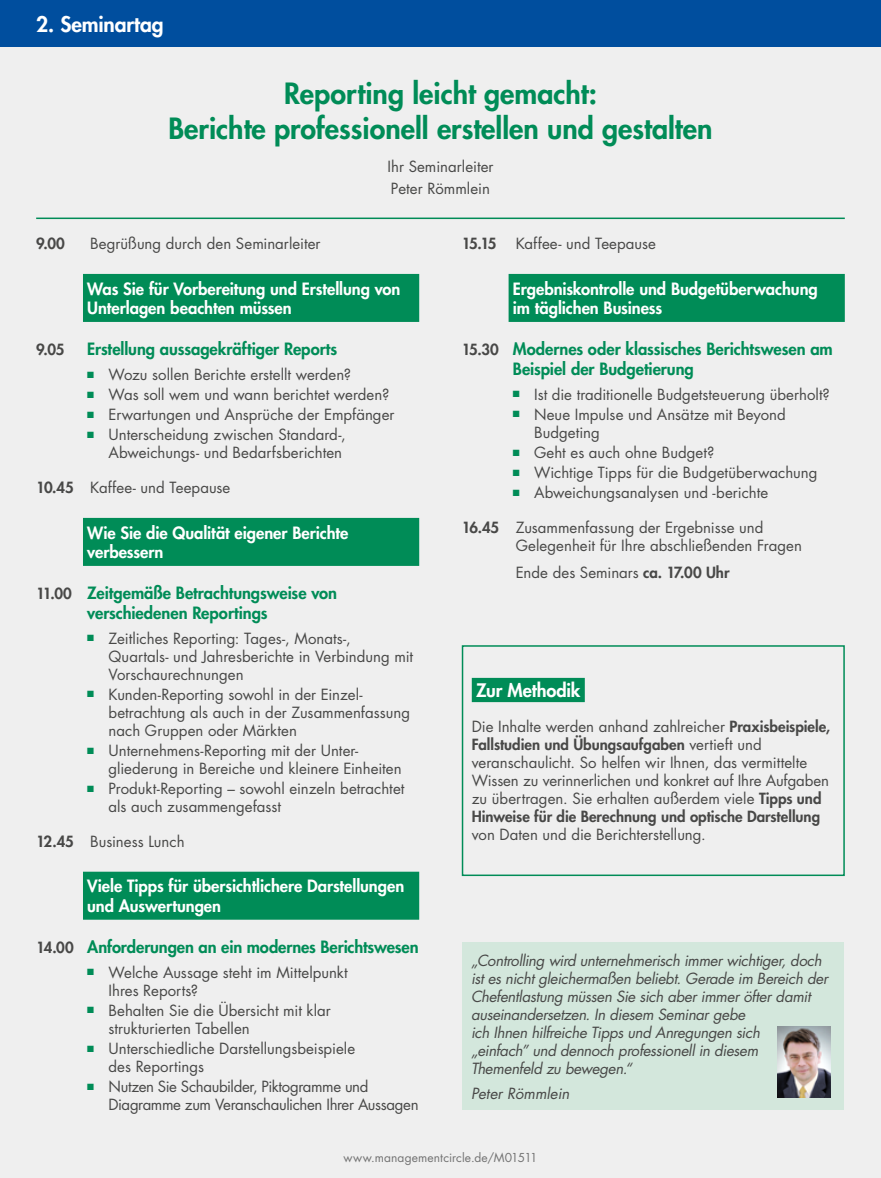
<style>
.page{position:relative;width:881px;height:1178px;background:#fff}
.page>*{position:absolute;margin:0;border:0;box-sizing:border-box;transform-origin:0 0}
.t1{font:800 28.5px/34.2px "Futura Std";color:#008c57;text-align:center}
.t2{font:800 21px "Futura Std";letter-spacing:-.005em;color:#fff}
.t3{font:800 18.15px "Futura Std";letter-spacing:-.01em;color:#fff}
.t4{font:800 16.5px/19.8px "Futura Std";letter-spacing:-.005em;color:#fff}
.t5{font:800 16.5px/19.8px "Futura Std";letter-spacing:-.005em;color:#008c57}
.t6{font:15px/18px "Futura Std";color:#484847}
.t7{font:italic 15px/18px "Futura Std";letter-spacing:-.02em;color:#484847}
.t8{font:15px/18px "Futura Std";letter-spacing:-.025em;color:#484847}
.t9{font:800 15px "Futura Std";letter-spacing:-.05em;color:#484847}
.t10{font:italic 15px "Futura Std";color:#484847}
.t11{font:12px "Futura Std";letter-spacing:.01em;color:#737373}
.s1{color:#008c57}
.s2{font-weight:800}
.s3{font-size:15px;color:#484847}
</style>
<div class="page">
<div style="left:0;top:0;width:880px;height:1178px;background:#efefef"></div>
<div style="left:0;top:0;width:880px;height:47px;background:#004e9e"></div>
<hr style="left:36px;top:218px;width:808px;height:1px;background:#008c57">
<div style="left:508px;top:274px;width:336px;height:48px;background:#008c57"></div>
<div style="left:83px;top:274px;width:336px;height:48px;background:#008c57"></div>
<div style="left:83px;top:518px;width:336px;height:48px;background:#008c57"></div>
<div style="left:83px;top:872px;width:336px;height:48px;background:#008c57"></div>
<div style="left:471px;top:678px;width:113px;height:24px;background:#008c57"></div>
<div style="left:461px;top:645px;width:383px;height:231px;border:2px solid #008c57"></div>
<div style="left:462px;top:943px;width:381px;height:167px;background:#d3e7dc"></div>
<img style="left:777px;top:1026px;width:53px;height:71px">
<h2 class="t2" style="left:36px;top:11px;width:129px">2. Seminartag</h2>
<h1 class="t1" style="left:168px;top:77px;width:545px">Reporting leicht gemacht:<br>Berichte professionell erstellen und gestalten</h1>
<p class="t6" style="left:387px;top:155px;width:107px;line-height:22.2px">Ihr Seminarleiter<br>Peter Römmlein</p>
<p class="t9" style="left:36px;top:234px;width:30px">9.00</p>
<p class="t6" style="left:90px;top:235px;width:232px">Begrüßung durch den Seminarleiter</p>
<p class="t4" style="left:87px;top:278px;width:314px">Was Sie für Vorbereitung und Erstellung von<br>Unterlagen beachten müssen</p>
<p class="t9" style="left:36px;top:340px;width:30px">9.05</p>
<p class="t5" style="left:87px;top:339px;width:251px">Erstellung aussagekräftiger Reports</p>
<p class="t6" style="left:87px;top:365px;width:265px"><span class="s1">■</span> Wozu sollen Berichte erstellt werden?</p>
<p class="t6" style="left:87px;top:385px;width:303px"><span class="s1">■</span> Was soll wem und wann berichtet werden?</p>
<p class="t6" style="left:87px;top:406px;width:309px"><span class="s1">■</span> Erwartungen und Ansprüche der Empfänger</p>
<p class="t6" style="left:87px;top:426px;width:260px;text-align:right"><span class="s1">■</span> Unterscheidung zwischen Standard-,<br>Abweichungs- und Bedarfsberichten</p>
<p class="t6" style="left:36px;top:479px;width:196px"><span class="s2">10.45</span> Kaffee- und Teepause</p>
<p class="t4" style="left:87px;top:522px;width:262px">Wie Sie die Qualität eigener Berichte verbessern</p>
<p class="t5" style="left:87px;top:583px;width:251px;text-indent:-51px"><span class="s3">11.00</span> Zeitgemäße Betrachtungsweise von verschiedenen Reportings</p>
<p class="t6" style="left:108px;top:629px;width:306px;text-indent:-21px"><span class="s1">■</span> Zeitliches Reporting: Tages-, Monats-,<br>Quartals- und Jahresberichte in Verbindung mit<br>Vorschaurechnungen</p>
<p class="t6" style="left:108px;top:685px;width:303px;text-indent:-21px"><span class="s1">■</span> Kunden-Reporting sowohl in der Einzel&shy;betrachtung als auch in der Zusammenfassung nach Gruppen oder Märkten</p>
<p class="t6" style="left:108px;top:741px;width:294px;text-indent:-21px"><span class="s1">■</span> Unternehmens-Reporting mit der Unter&shy;gliederung in Bereiche und kleinere Einheiten</p>
<p class="t6" style="left:108px;top:779px;width:297px;text-indent:-21px"><span class="s1">■</span> Produkt-Reporting – sowohl einzeln betrachtet als auch zusammengefasst</p>
<p class="t6" style="left:36px;top:832px;width:150px"><span class="s2">12.45</span> Business Lunch</p>
<p class="t4" style="left:87px;top:876px;width:318px">Viele Tipps für übersichtlichere Darstellungen und Auswertungen</p>
<p class="t5" style="left:36px;top:937px;width:384px"><span class="s3">14.00</span> Anforderungen an ein modernes Berichtswesen</p>
<p class="t6" style="left:108px;top:963px;width:240px;text-indent:-21px"><span class="s1">■</span> Welche Aussage steht im Mittelpunkt<br>Ihres Reports?</p>
<p class="t6" style="left:108px;top:1001px;width:224px;text-indent:-21px"><span class="s1">■</span> Behalten Sie die Übersicht mit klar strukturierten Tabellen</p>
<p class="t6" style="left:108px;top:1039px;width:248px;text-indent:-21px"><span class="s1">■</span> Unterschiedliche Darstellungsbeispiele des Reportings</p>
<p class="t8" style="left:108px;top:1077px;width:311px;text-indent:-21px"><span class="s1">■</span> Nutzen Sie Schaubilder, Piktogramme und<br>Diagramme zum Veranschaulichen Ihrer Aussagen</p>
<p class="t9" style="left:461px;top:234px;width:36px">15.15</p>
<p class="t6" style="left:515px;top:235px;width:142px">Kaffee- und Teepause</p>
<p class="t4" style="left:512px;top:278px;width:306px">Ergebniskontrolle und Budgetüberwachung im täglichen Business</p>
<p class="t5" style="left:512px;top:339px;width:321px;text-indent:-51px"><span class="s3">15.30</span> Modernes oder klassisches Berichtswesen am<br>Beispiel der Budgetierung</p>
<p class="t6" style="left:512px;top:385px;width:318px"><span class="s1">■</span> Ist die traditionelle Budgetsteuerung überholt?</p>
<p class="t6" style="left:534px;top:405px;width:253px;text-indent:-21px"><span class="s1">■</span> Neue Impulse und Ansätze mit Beyond<br>Budgeting</p>
<p class="t6" style="left:512px;top:443px;width:203px"><span class="s1">■</span> Geht es auch ohne Budget?</p>
<p class="t6" style="left:512px;top:464px;width:306px"><span class="s1">■</span> Wichtige Tipps für die Budgetüberwachung</p>
<p class="t6" style="left:512px;top:484px;width:257px"><span class="s1">■</span> Abweichungsanalysen und -berichte</p>
<p class="t6" style="left:515px;top:519px;width:287px;text-indent:-54px"><span class="s2">16.45</span> Zusammenfassung der Ergebnisse und<br>Gelegenheit für Ihre abschließenden Fragen</p>
<p class="t6" style="left:515px;top:563px;width:215px">Ende des Seminars <span class="s2">ca. 17.00 Uhr</span></p>
<p class="t3" style="left:476px;top:678px;width:106px">Zur Methodik</p>
<p class="t6" style="left:471px;top:717px;width:360px">Die Inhalte werden anhand zahlreicher <span class="s2">Praxisbeispiele, Fallstudien und Übungsaufgaben</span> vertieft und veranschaulicht. So helfen wir Ihnen, das vermittelte Wissen zu verinnerlichen und konkret auf Ihre Aufgaben zu übertragen. Sie erhalten außerdem viele <span class="s2">Tipps und Hinweise für die Berechnung und optische Darstellung</span></p>
<p class="t6" style="left:471px;top:825px;width:235px">von Daten und die Berichterstellung.</p>
<p class="t7" style="left:471px;top:952px;width:358px">„Controlling wird unternehmerisch immer wichtiger, doch ist es nicht gleichermaßen beliebt. Gerade im Bereich der Chefentlastung müssen Sie sich aber immer öfter damit auseinandersetzen. In diesem Seminar gebe<br>ich Ihnen hilfreiche Tipps und Anregungen sich<br>„einfach” und dennoch professionell in diesem Themenfeld zu bewegen.“</p>
<p class="t10" style="left:471px;top:1084px;width:100px">Peter Römmlein</p>
<p class="t11" style="left:343px;top:1149px;width:195px">www.managementcircle.de/M01511</p>
</div>
